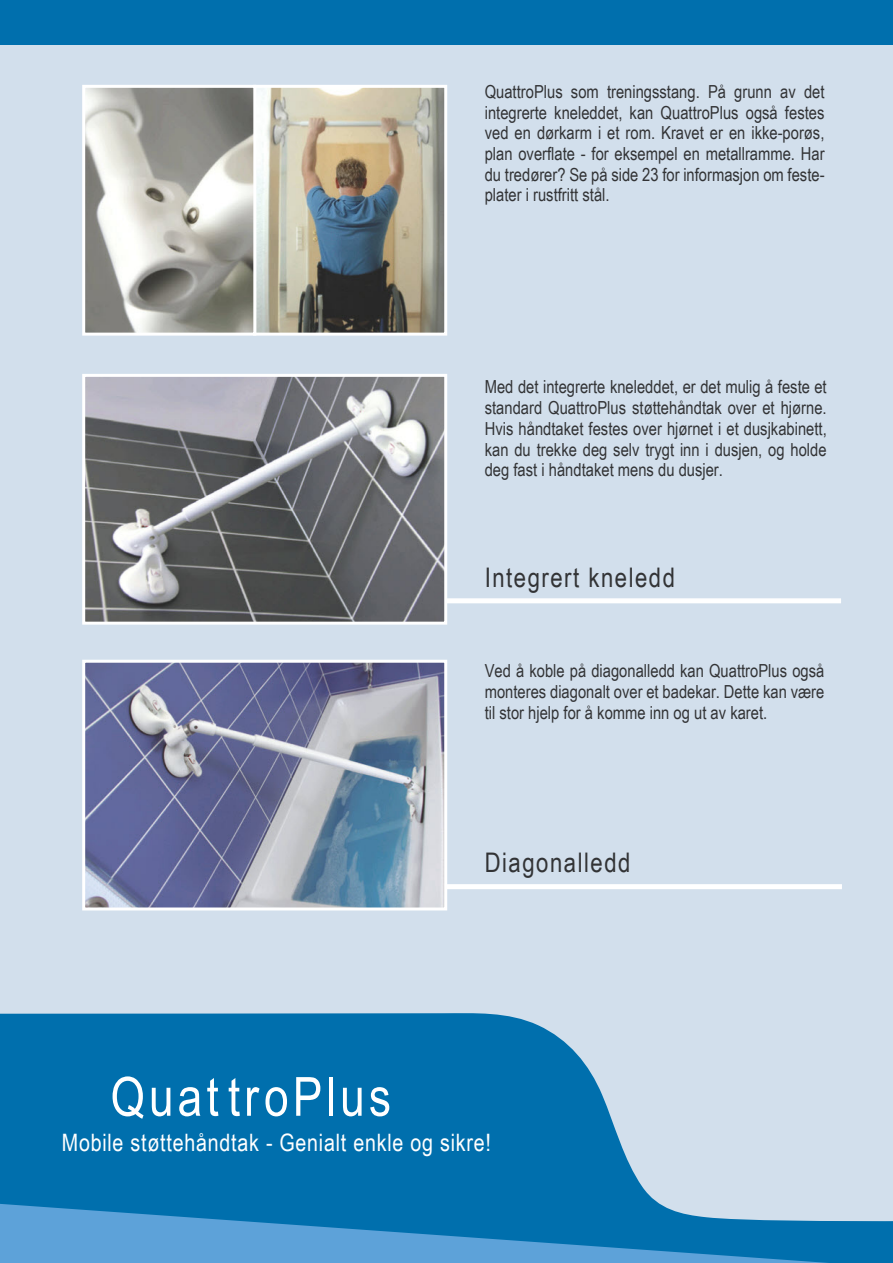
<style>
.page{position:relative;width:893px;height:1263px;background:#fff}
.page>*{position:absolute;margin:0;border:0;box-sizing:border-box;transform-origin:0 0}
.t1{font:54px "Arial Narrow";letter-spacing:.075em;color:#fff}
.t2{font:27px "Arial Narrow";letter-spacing:.055em;color:#323335}
.t3{font:24px "Arial Narrow";letter-spacing:.03em;color:#fff}
.t4{font:18px/20.7px "Arial Narrow";color:#323335;text-align:justify}
</style>
<div class="page">
<div style="left:0;top:45px;width:893px;height:966px;background:#d2dfec"></div>
<svg style="left:0;top:1011px;width:893px;height:252px;background:#4694c2"></svg>
<div style="left:0;top:0;width:893px;height:45px;background:#006fad"></div>
<svg style="left:0;top:1204px;width:829px;height:59px;background:#388dc6"></svg>
<svg style="left:447px;top:598px;width:394px;height:5px"></svg>
<div style="left:407px;top:884px;width:435px;height:5px;background:#fff"></div>
<img style="left:257px;top:89px;width:186px;height:243px">
<div style="left:253px;top:85px;width:194px;height:251px;border:3px solid #fff"></div>
<img style="left:86px;top:378px;width:357px;height:243px">
<div style="left:82px;top:374px;width:365px;height:251px;border:3px solid #fff"></div>
<img style="left:86px;top:664px;width:357px;height:242px">
<div style="left:82px;top:660px;width:365px;height:250px;border:3px solid #fff"></div>
<svg style="left:86px;top:89px;width:166px;height:243px;background:#acaca6"></svg>
<div style="left:82px;top:85px;width:174px;height:251px;border:3px solid #fff"></div>
<p class="t4" style="left:485px;top:83px;width:341px">QuattroPlus som treningsstang. På grunn av det integrerte kneleddet, kan QuattroPlus også festes ved en dørkarm i et rom. Kravet er en ikke-porøs, plan overflate - for eksempel en metallramme. Har du tredører? Se på side 23 for informasjon om feste&shy;plater i rustfritt stål.</p>
<p class="t4" style="left:485px;top:378px;width:344px">Med det integrerte kneleddet, er det mulig å feste et standard QuattroPlus støttehåndtak over et hjørne.<br>Hvis håndtaket festes over hjørnet i et dusjkabinett, kan du trekke deg selv trygt inn i dusjen, og holde deg fast i håndtaket mens du dusjer.</p>
<p class="t2" style="left:485px;top:567px;width:192px">Integrert kneledd</p>
<p class="t4" style="left:485px;top:662px;width:341px">Ved å koble på diagonalledd kan QuattroPlus også monteres diagonalt over et badekar. Dette kan være til stor hjelp for å komme inn og ut av karet.</p>
<p class="t1" style="left:111px;top:1076px;width:282px">Quat troPlus</p>
<p class="t2" style="left:485px;top:852px;width:147px">Diagonalledd</p>
<p class="t3" style="left:62px;top:1133px;width:430px">Mobile støttehåndtak - Genialt enkle og sikre!</p>
</div>
